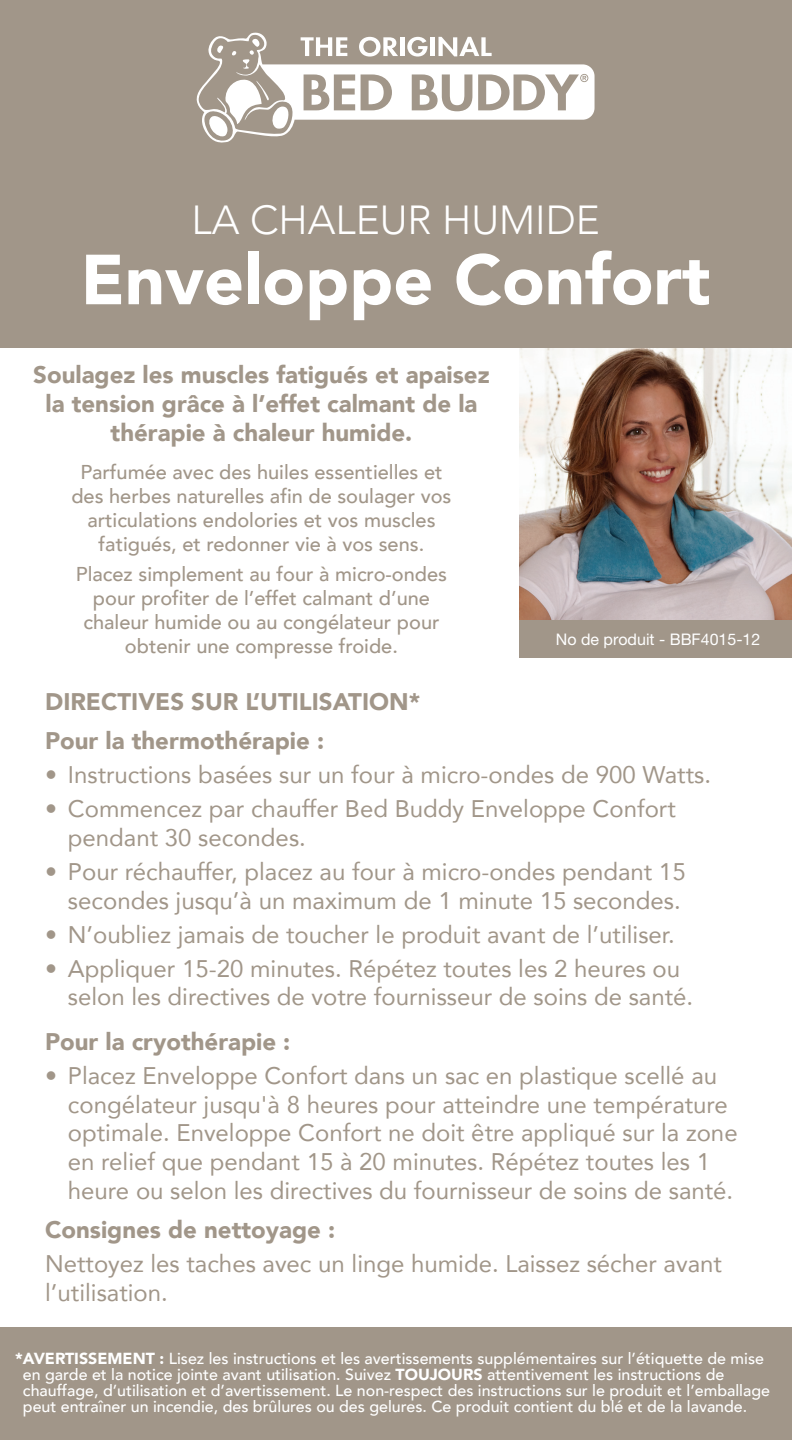
<style>
.page{position:relative;width:792px;height:1440px;background:#fff}
.page>*{position:absolute;margin:0;border:0;box-sizing:border-box;transform-origin:0 0}
.t1{font:900 70px "Avenir";color:#fff}
.t2{font:300 40.6px "Avenir";color:#fff}
.t3{font:24px/28.8px "Avenir";color:#a19689}
.t4{font:900 24px/28.8px "Avenir";color:#a19689}
.t5{font:500 20px/24px "Avenir";color:#a19689;text-align:center}
.t6{font:500 16px/16px "Avenir";color:#fff}
.t7{font:16px "Helvetica Neue LT Std";color:#fff}
.s1{font-weight:900}
</style>
<div class="page">
<img style="left:519px;top:348px;width:273px;height:272px">
<div style="left:519px;top:620px;width:273px;height:37px;background:#a19689"></div>
<div style="left:0;top:1327px;width:792px;height:113px;background:#a19689"></div>
<div style="left:0;top:0;width:792px;height:348px;background:#a19689"></div>
<svg style="left:196px;top:32px;width:399px;height:111px"></svg>
<h2 class="t2" style="left:191px;top:196px;width:410px">LA CHALEUR HUMIDE</h2>
<h1 class="t1" style="left:81px;top:220px;width:631px">Enveloppe Confort</h1>
<p class="t4" style="left:33px;top:360px;width:458px;text-align:center">Soulagez les muscles fatigués et apaisez la tension grâce à l’effet calmant de la thérapie à chaleur humide.</p>
<p class="t5" style="left:71px;top:459px;width:382px">Parfumée avec des huiles essentielles et des herbes naturelles afin de soulager vos articulations endolories et vos muscles fatigués, et redonner vie à vos sens.</p>
<p class="t5" style="left:76px;top:561px;width:373px">Placez simplement au four à micro-ondes pour profiter de l’effet calmant d’une chaleur humide ou au congélateur pour obtenir une compresse froide.</p>
<p class="t7" style="left:556px;top:630px;width:206px">No de produit - BBF4015-12</p>
<p class="t4" style="left:45px;top:681px;width:377px;line-height:39.2px">DIRECTIVES SUR L’UTILISATION*<br>Pour la thermothérapie :</p>
<p class="t3" style="left:45px;top:760px;width:667px">• Instructions basées sur un four à micro-ondes de 900 Watts.</p>
<p class="t3" style="left:68px;top:794px;width:609px;text-indent:-23px">• Commencez par chauffer Bed Buddy Enveloppe Confort pendant 30 secondes.</p>
<p class="t3" style="left:45px;top:856px;width:642px;text-align:right">• Pour réchauffer, placez au four à micro-ondes pendant 15 secondes jusqu’à un maximum de 1 minute 15 secondes.</p>
<p class="t3" style="left:45px;top:919px;width:631px">• N’oubliez jamais de toucher le produit avant de l’utiliser.</p>
<p class="t3" style="left:68px;top:953px;width:627px;text-indent:-23px">• Appliquer 15-20 minutes. Répétez toutes les 2 heures ou selon les directives de votre fournisseur de soins de santé.</p>
<p class="t4" style="left:45px;top:1026px;width:247px">Pour la cryothérapie :</p>
<p class="t3" style="left:68px;top:1060px;width:671px;text-indent:-23px">• Placez Enveloppe Confort dans un sac en plastique scellé au congélateur jusqu'à 8 heures pour atteindre une température optimale. Enveloppe Confort ne doit être appliqué sur la zone en relief que pendant 15 à 20 minutes. Répétez toutes les 1 heure ou selon les directives du fournisseur de soins de santé.</p>
<p class="t4" style="left:45px;top:1215px;width:292px">Consignes de nettoyage :</p>
<p class="t3" style="left:45px;top:1249px;width:678px">Nettoyez les taches avec un linge humide. Laissez sécher avant l’utilisation.</p>
<p class="t6" style="left:23px;top:1350px;width:749px;text-indent:-8px"><span class="s1">*AVERTISSEMENT :</span> Lisez les instructions et les avertissements supplémentaires sur l’étiquette de mise en garde et la notice jointe avant utilisation. Suivez <span class="s1">TOUJOURS</span> attentivement les instructions de chauffage, d’utilisation et d’avertissement. Le non-respect des instructions sur le produit et l’emballage peut entraîner un incendie, des brûlures ou des gelures. Ce produit contient du blé et de la lavande.</p>
</div>
